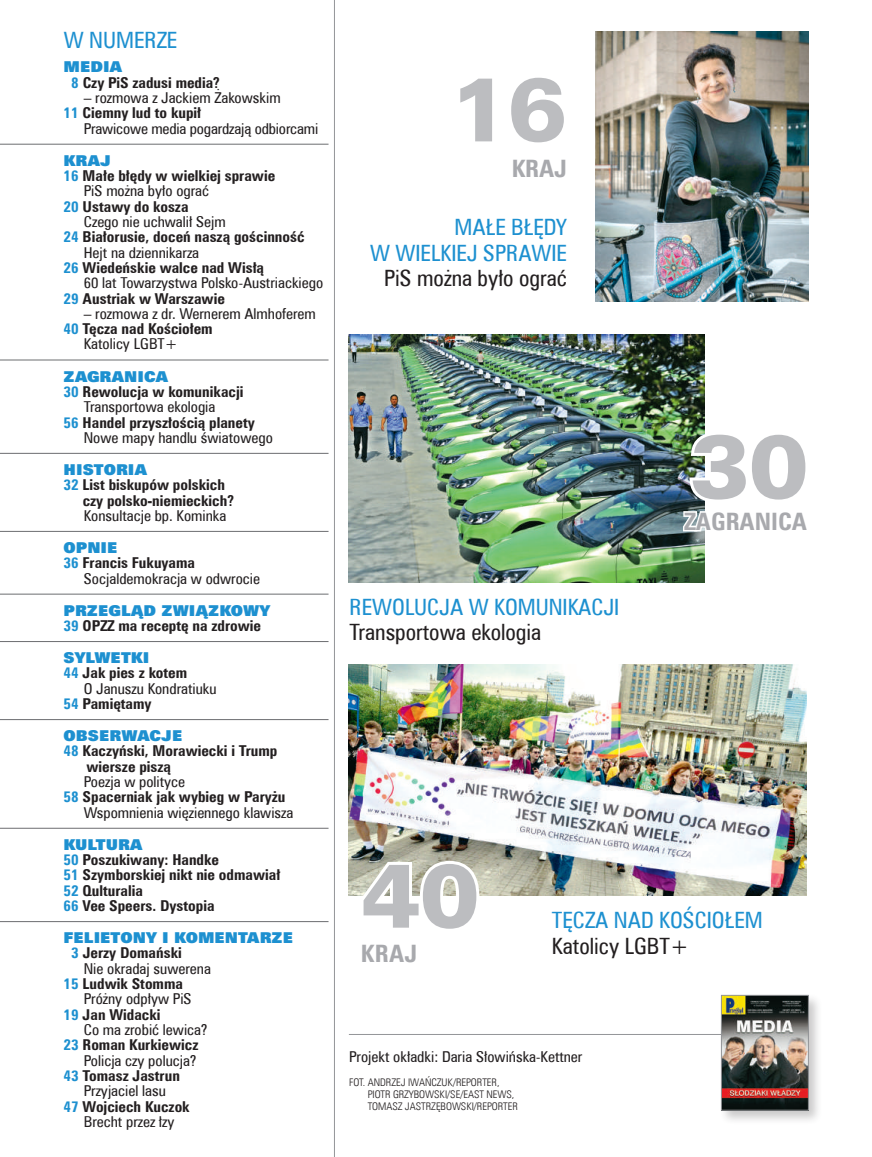
<style>
.page{position:relative;width:872px;height:1157px;background:#fff}
.page>*{position:absolute;margin:0;border:0;box-sizing:border-box;transform-origin:0 0}
.t1{font:90px "Zurich Blk EU";color:#bcbdc0}
.t2{font:700 24px "Zurich Cn EU";color:#a8a9ad}
.t3{font:22.5px/25.5px "Zurich Cn EU";color:#1d90d0;text-align:right}
.t4{font:22.5px "Zurich Cn EU";color:#231f20}
.t5{font:700 15px/15.3px "Zurich Cn EU";color:#231f20}
.t6{font:15px/15.3px "Zurich Cn EU";color:#231f20}
.t7{font:15px "Zurich X Blk EU";color:#1d90d0}
.t8{font:10.5px/12px "Zurich Lt Cn EU";color:#231f20}
.s1{color:#1d90d0}
.s2{font-weight:700;color:#1d90d0}
.s3{font-weight:700}
</style>
<div class="page">
<hr style="left:334px;top:0;width:1px;height:1157px;background:#939598">
<hr style="left:349px;top:1034px;width:407px;height:1px;background:#939598">
<div style="left:719px;top:992px;width:104px;height:132px;background:#231f20;opacity:.24"></div>
<img style="left:723px;top:997px;width:83px;height:111px">
<div style="left:721px;top:995px;width:87px;height:115px;border:1px solid #939598"></div>
<img style="left:596px;top:31px;width:212px;height:271px">
<img style="left:349px;top:334px;width:356px;height:248px">
<img style="left:349px;top:664px;width:457px;height:231px">
<img style="left:681px;top:428px;width:24px;height:155px">
<svg style="left:357px;top:858px;width:125px;height:38px"></svg>
<hr style="left:0;top:144px;width:328px;height:1px;background:#6c6d70">
<hr style="left:0;top:359px;width:328px;height:1px;background:#6c6d70">
<hr style="left:0;top:453px;width:328px;height:1px;background:#6c6d70">
<hr style="left:0;top:531px;width:328px;height:1px;background:#6c6d70">
<hr style="left:0;top:594px;width:328px;height:1px;background:#6c6d70">
<hr style="left:0;top:641px;width:328px;height:1px;background:#6c6d70">
<hr style="left:0;top:719px;width:328px;height:1px;background:#6c6d70">
<hr style="left:0;top:828px;width:328px;height:1px;background:#6c6d70">
<hr style="left:0;top:921px;width:328px;height:1px;background:#6c6d70">
<h3 class="t3" style="left:64px;top:27px;width:115px">w numerze</h3>
<p class="t7" style="left:64px;top:58px;width:60px">MEDIA</p>
<p class="t5" style="left:71px;top:75px;width:150px"><span class="s1">8</span> Czy PiS zadusi media?</p>
<p class="t6" style="left:64px;top:90px;width:218px;text-indent:20px">– rozmowa z Jackiem Żakowskim<br><span class="s2">11</span> <span class="s3">Ciemny lud to kupił</span></p>
<p class="t6" style="left:84px;top:121px;width:236px">Prawicowe media pogardzają odbiorcami</p>
<p class="t7" style="left:64px;top:151px;width:49px">KRAJ</p>
<p class="t5" style="left:64px;top:168px;width:213px"><span class="s1">16</span> Małe błędy w wielkiej sprawie</p>
<p class="t6" style="left:84px;top:183px;width:127px">PiS można było ograć</p>
<p class="t5" style="left:64px;top:198px;width:126px"><span class="s1">20</span> Ustawy do kosza</p>
<p class="t6" style="left:84px;top:214px;width:144px">Czego nie uchwalił Sejm</p>
<p class="t5" style="left:64px;top:229px;width:242px"><span class="s1">24</span> Białorusie, doceń naszą gościnność</p>
<p class="t6" style="left:84px;top:244px;width:117px">Hejt na dziennikarza</p>
<p class="t5" style="left:64px;top:260px;width:202px"><span class="s1">26</span> Wiedeńskie walce nad Wisłą</p>
<p class="t6" style="left:84px;top:275px;width:241px">60 lat Towarzystwa Polsko-Austriackiego</p>
<p class="t5" style="left:64px;top:290px;width:163px"><span class="s1">29</span> Austriak w Warszawie</p>
<p class="t6" style="left:84px;top:306px;width:234px">– rozmowa z dr. Wernerem Almhoferem</p>
<p class="t5" style="left:64px;top:321px;width:151px"><span class="s1">40</span> Tęcza nad Kościołem</p>
<p class="t6" style="left:84px;top:336px;width:95px">Katolicy LGBT+</p>
<p class="t7" style="left:64px;top:367px;width:106px">ZAGRANICA</p>
<p class="t5" style="left:64px;top:384px;width:181px"><span class="s1">30</span> Rewolucja w komunikacji</p>
<p class="t6" style="left:84px;top:399px;width:133px">Transportowa ekologia</p>
<p class="t5" style="left:64px;top:414px;width:193px"><span class="s1">56</span> Handel przyszłością planety</p>
<p class="t6" style="left:84px;top:430px;width:190px">Nowe mapy handlu światowego</p>
<p class="t7" style="left:64px;top:460px;width:85px">HISTORIA</p>
<p class="t5" style="left:83px;top:477px;width:153px;text-indent:-19px"><span class="s1">32</span> List biskupów polskich czy polsko-niemieckich?</p>
<p class="t6" style="left:84px;top:508px;width:144px">Konsultacje bp. Kominka</p>
<p class="t7" style="left:64px;top:538px;width:55px">OPNIE</p>
<p class="t6" style="left:84px;top:555px;width:178px;text-indent:-20px"><span class="s2">36</span> <span class="s3">Francis Fukuyama<br></span>Socjaldemokracja w odwrocie</p>
<p class="t7" style="left:64px;top:601px;width:208px">PRZEGLĄD ZWIĄZKOWY</p>
<p class="t5" style="left:64px;top:618px;width:199px"><span class="s1">39</span> OPZZ ma receptę na zdrowie</p>
<p class="t7" style="left:64px;top:648px;width:87px">SYLWETKI</p>
<p class="t5" style="left:64px;top:665px;width:125px"><span class="s1">44</span> Jak pies z kotem</p>
<p class="t6" style="left:84px;top:680px;width:134px">O Januszu Kondratiuku</p>
<p class="t5" style="left:64px;top:696px;width:89px"><span class="s1">54</span> Pamiętamy</p>
<p class="t7" style="left:64px;top:726px;width:120px">OBSERWACJE</p>
<p class="t5" style="left:86px;top:743px;width:192px;text-indent:-23px"><span class="s1">48</span> Kaczyński, Morawiecki i Trump wiersze piszą</p>
<p class="t6" style="left:84px;top:774px;width:103px">Poezja w polityce</p>
<p class="t5" style="left:64px;top:789px;width:223px"><span class="s1">58</span> Spacerniak jak wybieg w Paryżu</p>
<p class="t6" style="left:84px;top:804px;width:211px">Wspomnienia więziennego klawisza</p>
<p class="t7" style="left:64px;top:835px;width:81px">KULTURA</p>
<p class="t5" style="left:64px;top:852px;width:218px"><span class="s1">50</span> Poszukiwany: Handke<br><span class="s1">51</span> Szymborskiej nikt nie odmawiał<br><span class="s1">52</span> Qulturalia<br><span class="s1">66</span> Vee Speers. Dystopia</p>
<p class="t7" style="left:64px;top:928px;width:231px">FELIETONY I KOMENTARZE</p>
<p class="t5" style="left:71px;top:945px;width:112px"><span class="s1">3</span> Jerzy Domański</p>
<p class="t6" style="left:84px;top:960px;width:129px">Nie okradaj suwerena</p>
<p class="t5" style="left:64px;top:975px;width:121px"><span class="s1">15</span> Ludwik Stomma</p>
<p class="t6" style="left:84px;top:991px;width:109px">Próżny odpływ PiS</p>
<p class="t5" style="left:64px;top:1006px;width:98px"><span class="s1">19</span> Jan Widacki</p>
<p class="t6" style="left:84px;top:1021px;width:125px">Co ma zrobić lewica?</p>
<p class="t5" style="left:64px;top:1037px;width:136px"><span class="s1">23</span> Roman Kurkiewicz</p>
<p class="t6" style="left:84px;top:1052px;width:114px">Policja czy polucja?</p>
<p class="t5" style="left:64px;top:1067px;width:118px"><span class="s1">43</span> Tomasz Jastrun</p>
<p class="t6" style="left:84px;top:1083px;width:84px">Przyjaciel lasu</p>
<p class="t5" style="left:64px;top:1098px;width:128px"><span class="s1">47</span> Wojciech Kuczok</p>
<p class="t6" style="left:84px;top:1113px;width:92px">Brecht przez łzy</p>
<h1 class="t1" style="left:448px;top:55px;width:120px">16</h1>
<h2 class="t2" style="left:512px;top:154px;width:57px">kraj</h2>
<h3 class="t3" style="left:370px;top:214px;width:198px">Małe błędy<br>w wielkiej sprawie</h3>
<h3 class="t4" style="left:384px;top:265px;width:184px">PiS można było ograć</h3>
<h3 class="t3" style="left:349px;top:594px;width:271px">Rewolucja w komunikacji</h3>
<h3 class="t4" style="left:349px;top:619px;width:193px">Transportowa ekologia</h3>
<h1 class="t1" style="left:690px;top:412px;width:120px">30</h1>
<h2 class="t2" style="left:684px;top:506px;width:124px">zagranica</h2>
<h1 class="t1" style="left:361px;top:841px;width:120px">40</h1>
<h2 class="t2" style="left:361px;top:938px;width:58px">kraj</h2>
<h3 class="t3" style="left:552px;top:907px;width:209px">Tęcza nad Kościołem</h3>
<h3 class="t4" style="left:552px;top:932px;width:138px">Katolicy LGBT+</h3>
<p class="t6" style="left:349px;top:1049px;width:235px">Projekt okładki: Daria Słowińska-Kettner</p>
<p class="t8" style="left:368px;top:1076px;width:152px;text-indent:-19px">FOT. ANDRZEJ IWAŃCZUK/REPORTER,<br>PIOTR GRZYBOWSKI/SE/EAST NEWS,<br>TOMASZ JASTRZĘBOWSKI/REPORTER</p>
</div>
